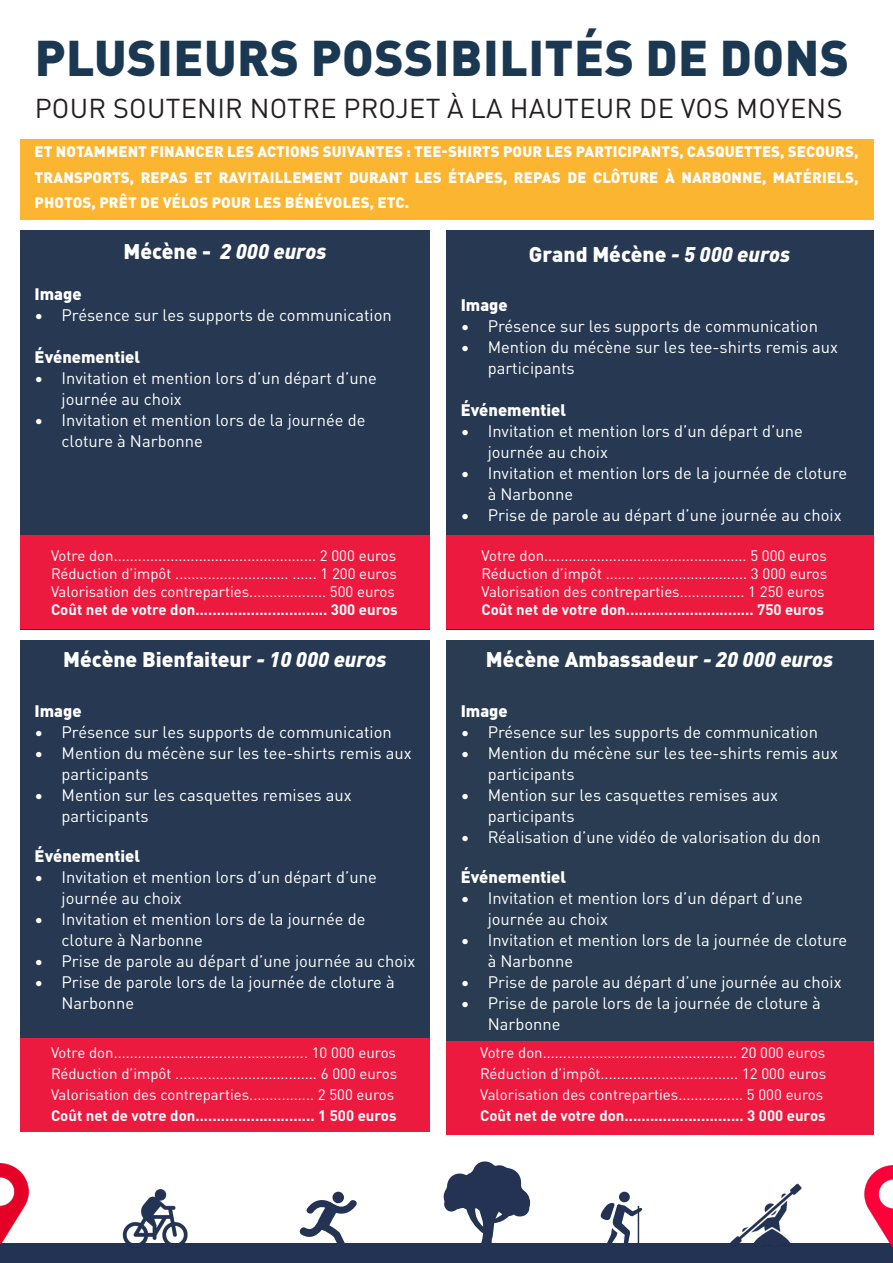
<style>
.page{position:relative;width:893px;height:1263px;background:#fff}
.page>*{position:absolute;margin:0;border:0;box-sizing:border-box;transform-origin:0 0}
.t1{font:900 49.5px "DINOT";letter-spacing:.01em;color:#1b3852}
.t2{font:27px "DINOT";letter-spacing:.01em;color:#231f20}
.t3{font:900 21px "DINOT";color:#fff}
.t4{font:italic 900 21px "DINOT";color:#fff}
.t5{font:16.5px/21px "DINOT";color:#fff}
.t6{font:900 16.5px "DINOT";color:#fff}
.t7{font:15px/18px "DINOT";color:#fff;text-align:justify}
.t8{font:700 15px "DINOT";color:#fff}
.t9{font:900 15px/25.5px "DINOT";letter-spacing:.01em;color:#fff;text-align:justify}
.s1{font-style:normal}
.s2{font-style:italic}
</style>
<div class="page">
<div style="left:0;top:1244px;width:893px;height:19px;background:#233353"></div>
<img style="left:0;top:1163px;width:40px;height:81px">
<img style="left:111px;top:1189px;width:80px;height:59px">
<div style="left:332px;top:1192px;width:12px;height:11px;background:#243354;border-radius:50%"></div>
<svg style="left:297px;top:1197px;width:62px;height:47px"></svg>
<img style="left:727px;top:1183px;width:81px;height:63px">
<div style="left:619px;top:1192px;width:11px;height:10px;background:#243354;border-radius:50%"></div>
<svg style="left:600px;top:1201px;width:43px;height:43px"></svg>
<svg style="left:443px;top:1161px;width:88px;height:83px"></svg>
<img style="left:853px;top:1165px;width:40px;height:81px">
<div style="left:20px;top:230px;width:409px;height:399px;background:#263852"></div>
<div style="left:446px;top:230px;width:427px;height:399px;background:#263852"></div>
<div style="left:20px;top:640px;width:409px;height:492px;background:#263852"></div>
<div style="left:446px;top:640px;width:427px;height:492px;background:#293c51"></div>
<div style="left:20px;top:535px;width:409px;height:94px;background:#ed1a3f"></div>
<div style="left:20px;top:1038px;width:409px;height:94px;background:#ed1a3f"></div>
<div style="left:446px;top:1041px;width:427px;height:93px;background:#ed1a3f"></div>
<div style="left:446px;top:535px;width:427px;height:94px;background:#ed1a3f"></div>
<div style="left:20px;top:139px;width:853px;height:80px;background:#fcb531"></div>
<h1 class="t1" style="left:35px;top:18px;width:816px">PLUSIEURS POSSIBILITÉS DE DONS</h1>
<h2 class="t2" style="left:35px;top:87px;width:809px">POUR SOUTENIR NOTRE PROJET À LA HAUTEUR DE VOS MOYENS</h2>
<p class="t9" style="left:35px;top:137px;width:825px">ET NOTAMMENT FINANCER LES ACTIONS SUIVANTES : TEE-SHIRTS POUR LES PARTICIPANTS, CASQUETTES, SECOURS, TRANSPORTS, REPAS ET RAVITAILLEMENT DURANT LES ÉTAPES, REPAS DE CLÔTURE À NARBONNE, MATÉRIELS, PHOTOS, PRÊT DE VÉLOS POUR LES BÉNÉVOLES, ETC.</p>
<p class="t4" style="left:123px;top:235px;width:204px"><span class="s1">Mécène -</span> 2 000 euros</p>
<p class="t6" style="left:35px;top:280px;width:49px">Image</p>
<p class="t5" style="left:35px;top:303px;width:359px">• Présence sur les supports de communication</p>
<p class="t6" style="left:35px;top:343px;width:107px">Événementiel</p>
<p class="t5" style="left:62px;top:366px;width:317px;text-indent:-27px">• Invitation et mention lors d’un départ d’une journée au choix</p>
<p class="t5" style="left:62px;top:408px;width:305px;text-indent:-27px">• Invitation et mention lors de la journée de cloture à Narbonne</p>
<p class="t7" style="left:51px;top:545px;width:347px">Votre don.................................................. 2 000 euros Réduction d’impôt ............................ ...... 1 200 euros Valorisation des contreparties................... 500 euros</p>
<p class="t8" style="left:51px;top:598px;width:348px">Coût net de votre don............................... 300 euros</p>
<p class="t3" style="left:63px;top:643px;width:325px">Mécène Bienfaiteur <span class="s2">- 10 000 euros</span></p>
<p class="t6" style="left:35px;top:698px;width:49px">Image</p>
<p class="t5" style="left:35px;top:720px;width:359px">• Présence sur les supports de communication</p>
<p class="t5" style="left:62px;top:741px;width:352px;text-indent:-27px">• Mention du mécène sur les tee-shirts remis aux participants</p>
<p class="t5" style="left:62px;top:783px;width:292px;text-indent:-27px">• Mention sur les casquettes remises aux participants</p>
<p class="t6" style="left:35px;top:843px;width:107px">Événementiel</p>
<p class="t5" style="left:62px;top:865px;width:317px;text-indent:-27px">• Invitation et mention lors d’un départ d’une journée au choix</p>
<p class="t5" style="left:62px;top:907px;width:305px;text-indent:-27px">• Invitation et mention lors de la journée de cloture à Narbonne</p>
<p class="t5" style="left:35px;top:949px;width:382px">• Prise de parole au départ d’une journée au choix</p>
<p class="t5" style="left:62px;top:970px;width:335px;text-indent:-27px">• Prise de parole lors de la journée de cloture à<br>Narbonne</p>
<p class="t7" style="left:51px;top:1041px;width:348px;line-height:21px">Votre don................................................ 10 000 euros Réduction d’impôt ................................... 6 000 euros Valorisation des contreparties................ 2 500 euros</p>
<p class="t8" style="left:51px;top:1104px;width:347px">Coût net de votre don............................ 1 500 euros</p>
<p class="t3" style="left:529px;top:237px;width:263px">Grand Mécène <span class="s2">- 5 000 euros</span></p>
<p class="t6" style="left:461px;top:292px;width:49px">Image</p>
<p class="t5" style="left:461px;top:315px;width:359px">• Présence sur les supports de communication</p>
<p class="t5" style="left:488px;top:336px;width:352px;text-indent:-27px">• Mention du mécène sur les tee-shirts remis aux participants</p>
<p class="t6" style="left:461px;top:397px;width:107px">Événementiel</p>
<p class="t5" style="left:488px;top:420px;width:317px;text-indent:-27px">• Invitation et mention lors d’un départ d’une journée au choix</p>
<p class="t5" style="left:488px;top:462px;width:361px;text-indent:-27px">• Invitation et mention lors de la journée de cloture à Narbonne</p>
<p class="t5" style="left:461px;top:504px;width:382px">• Prise de parole au départ d’une journée au choix</p>
<p class="t7" style="left:481px;top:545px;width:347px">Votre don.................................................. 5 000 euros Réduction d’impôt ....... ........................... 3 000 euros Valorisation des contreparties................ 1 250 euros</p>
<p class="t8" style="left:481px;top:598px;width:344px">Coût net de votre don.............................. 750 euros</p>
<p class="t3" style="left:486px;top:643px;width:349px">Mécène Ambassadeur <span class="s2">- 20 000 euros</span></p>
<p class="t6" style="left:461px;top:698px;width:49px">Image</p>
<p class="t5" style="left:461px;top:720px;width:359px">• Présence sur les supports de communication</p>
<p class="t5" style="left:488px;top:741px;width:352px;text-indent:-27px">• Mention du mécène sur les tee-shirts remis aux participants</p>
<p class="t5" style="left:488px;top:783px;width:292px;text-indent:-27px">• Mention sur les casquettes remises aux participants</p>
<p class="t5" style="left:461px;top:825px;width:361px">• Réalisation d’une vidéo de valorisation du don</p>
<p class="t6" style="left:461px;top:864px;width:107px">Événementiel</p>
<p class="t5" style="left:488px;top:886px;width:317px;text-indent:-27px">• Invitation et mention lors d’un départ d’une journée au choix</p>
<p class="t5" style="left:488px;top:928px;width:361px;text-indent:-27px">• Invitation et mention lors de la journée de cloture à Narbonne</p>
<p class="t5" style="left:461px;top:970px;width:382px">• Prise de parole au départ d’une journée au choix</p>
<p class="t5" style="left:488px;top:991px;width:335px;text-indent:-27px">• Prise de parole lors de la journée de cloture à<br>Narbonne</p>
<p class="t7" style="left:480px;top:1041px;width:348px;line-height:21px">Votre don................................................ 20 000 euros Réduction d’impôt.................................. 12 000 euros Valorisation des contreparties................ 5 000 euros</p>
<p class="t8" style="left:480px;top:1104px;width:347px">Coût net de votre don............................ 3 000 euros</p>
</div>
